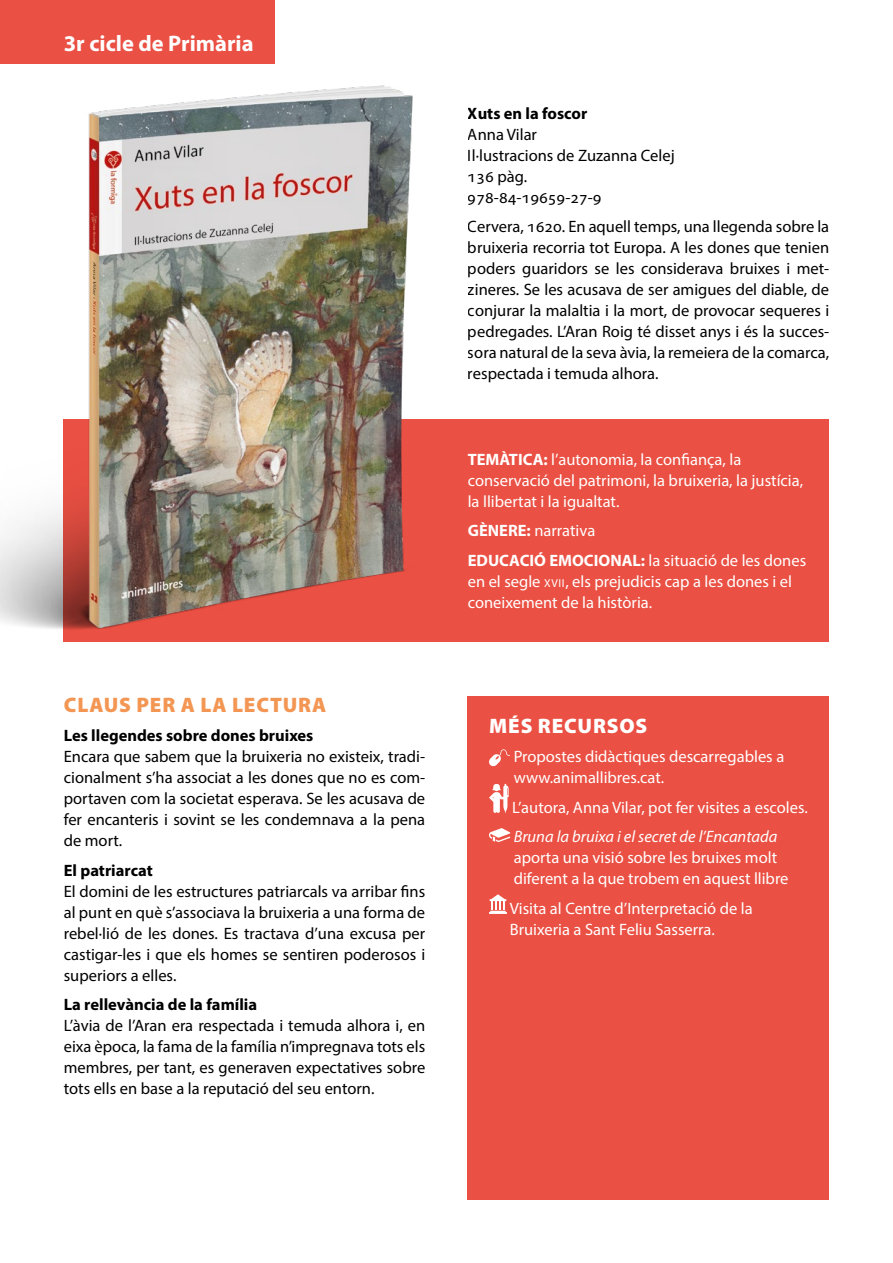
<style>
.page{position:relative;width:893px;height:1263px;background:#fff}
.page>*{position:absolute;margin:0;border:0;box-sizing:border-box;transform-origin:0 0}
.t1{font:700 22.5px "Myriad Pro";color:#fff}
.Títol_Claus_1{font:900 21px "Myriad Pro";letter-spacing:.04em;color:#f49653}
.t2{font:900 21px "Myriad Pro";letter-spacing:.04em;color:#fff}
.Text{font:16.5px/21px "Myriad Pro";color:#000;text-align:justify}
.Temàtica__gènere{font:16.5px/21px "Myriad Pro";color:#fff}
.Títol_Claus_2{font:700 16.5px "Myriad Pro";color:#000}
.t3{font:italic 16.5px "Myriad Pro";color:#fff}
.s1{font-weight:700}
.s2{font-size:11.55px}
</style>
<div class="page">
<div style="left:64px;top:419px;width:765px;height:223px;background:#ea5043"></div>
<div style="left:468px;top:696px;width:361px;height:503px;background:#ea5043"></div>
<div style="left:0;top:0;width:275px;height:64px;background:#ea5043"></div>
<img style="left:0;top:85px;width:413px;height:557px">
<svg style="left:489px;top:749px;width:21px;height:18px"></svg>
<svg style="left:489px;top:784px;width:20px;height:29px"></svg>
<svg style="left:489px;top:828px;width:21px;height:14px"></svg>
<svg style="left:489px;top:894px;width:18px;height:20px"></svg>
<h1 class="t1" style="left:64px;top:29px;width:191px">3r cicle de Primària</h1>
<p class="Títol_Claus_1" style="left:64px;top:690px;width:264px">CLAUS PER A LA LECTURA</p>
<p class="Títol_Claus_2" style="left:64px;top:725px;width:251px">Les llegendes sobre dones bruixes</p>
<p class="Text" style="left:64px;top:746px;width:363px">Encara que sabem que la bruixeria no existeix, tradi&shy;cionalment s’ha associat a les dones que no es com&shy;portaven com la societat esperava. Se les acusava de fer encanteris i sovint se les condemnava a la pena de mort.</p>
<p class="Títol_Claus_2" style="left:64px;top:859px;width:91px">El patriarcat</p>
<p class="Text" style="left:64px;top:880px;width:363px">El domini de les estructures patriarcals va arribar fins al punt en què s’associava la bruixeria a una forma de rebel·lió de les dones. Es tractava d’una excusa per castigar-les i que els homes se sentiren poderosos i superiors a elles.</p>
<p class="Títol_Claus_2" style="left:64px;top:994px;width:195px">La rellevància de la família</p>
<p class="Text" style="left:64px;top:1015px;width:363px">L’àvia de l’Aran era respectada i temuda alhora i, en eixa època, la fama de la família n’impregnava tots els membres, per tant, es generaven expectatives sobre tots ells en base a la reputació del seu entorn.</p>
<p class="Títol_Claus_2" style="left:468px;top:102px;width:121px">Xuts en la foscor</p>
<p class="Text" style="left:468px;top:123px;width:208px;text-align:left">Anna Vilar<br>Il·lustracions de Zuzanna Celej<br>136 pàg.<br>978-84-19659-27-9</p>
<p class="Text" style="left:468px;top:216px;width:363px">Cervera, 1620. En aquell temps, una llegenda sobre la bruixeria recorria tot Europa. A les dones que tenien poders guaridors se les considerava bruixes i met&shy;zineres. Se les acusava de ser amigues del diable, de conjurar la malaltia i la mort, de provocar sequeres i pedregades. L’Aran Roig té disset anys i és la succes&shy;sora natural de la seva àvia, la remeiera de la comarca, respectada i temuda alhora.</p>
<p class="Temàtica__gènere" style="left:468px;top:448px;width:337px"><span class="s1">TEMÀTICA:</span> l’autonomia, la confiança, la conservació del patrimoni, la bruixeria, la justícia, la llibertat i la igualtat.</p>
<p class="Temàtica__gènere" style="left:468px;top:520px;width:129px"><span class="s1">GÈNERE:</span> narrativa</p>
<p class="Temàtica__gènere" style="left:468px;top:549px;width:340px"><span class="s1">EDUCACIÓ EMOCIONAL:</span> la situació de les dones en el segle <span class="s2">xvii</span>, els prejudicis cap a les dones i el coneixement de la història.</p>
<p class="t2" style="left:489px;top:712px;width:160px">MÉS RECURSOS</p>
<p class="Temàtica__gènere" style="left:514px;top:746px;width:272px">Propostes didàctiques descarregables a www.animallibres.cat.</p>
<p class="Temàtica__gènere" style="left:512px;top:797px;width:297px">L’autora, Anna Vilar, pot fer visites a escoles.</p>
<p class="t3" style="left:514px;top:827px;width:265px">Bruna la bruixa i el secret de l’Encantada</p>
<p class="Temàtica__gènere" style="left:514px;top:847px;width:276px">aporta una visió sobre les bruixes molt diferent a la que trobem en aquest llibre</p>
<p class="Temàtica__gènere" style="left:510px;top:898px;width:244px">Visita al Centre d’Interpretació de la<br>Bruixeria a Sant Feliu Sasserra.</p>
</div>
